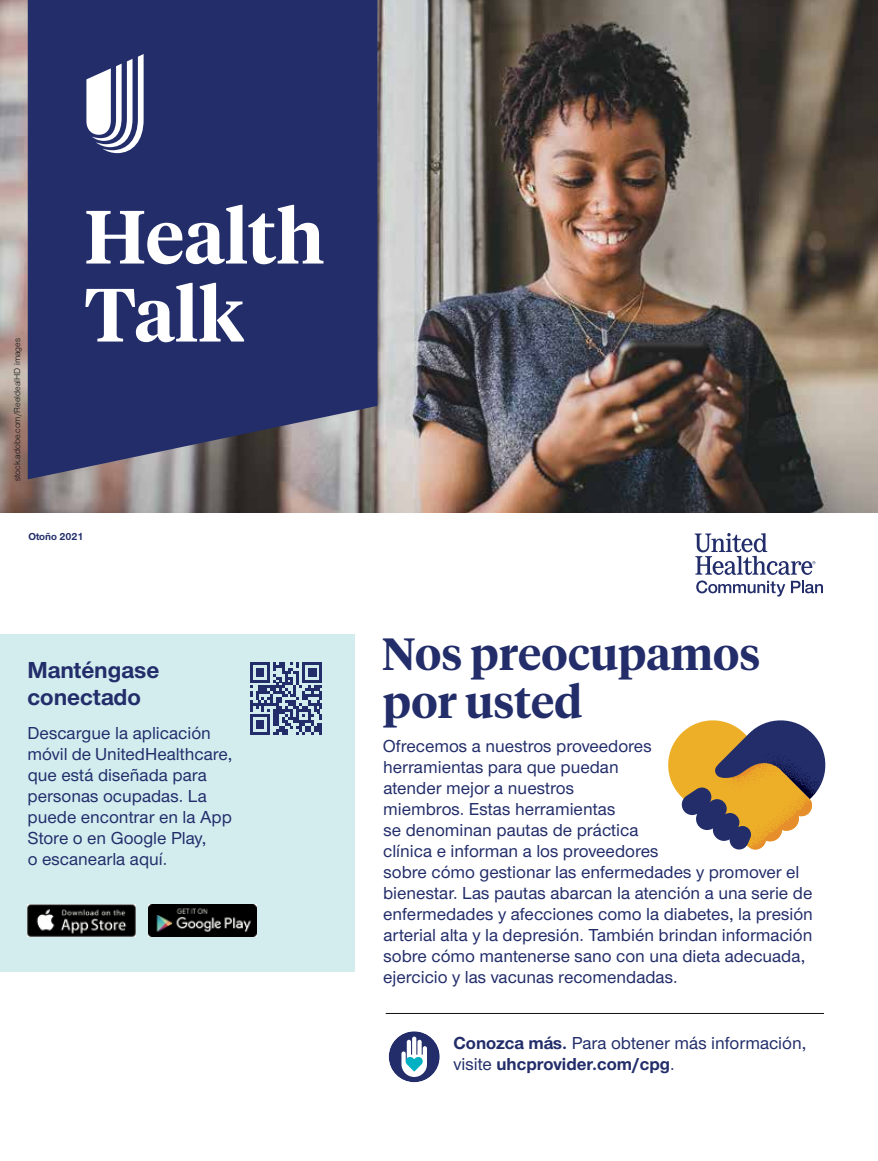
<style>
.page{position:relative;width:878px;height:1161px;background:#fff}
.page>*{position:absolute;margin:0;border:0;box-sizing:border-box;transform-origin:0 0}
.t1{font:600 75px/78px "UHC Serif Headline";color:#fff}
.t2{font:600 45px/48px "UHC Serif Headline";color:#222d6a}
.t3{font:700 24px/27px "UHC Sans";color:#222d6a}
.t4{font:500 18px/21px "UHC Sans";color:#222d6a}
.t5{font:700 10.5px "UHC Sans";color:#222d6a}
.t6{font:9px "UHC Sans";color:#121212}
.s1{font-weight:700}
</style>
<div class="page">
<img style="left:0;top:0;width:878px;height:513px">
<svg style="left:694px;top:533px;width:129px;height:64px"></svg>
<svg style="left:28px;top:0;width:349px;height:479px;background:#2a336b"></svg>
<svg style="left:86px;top:54px;width:58px;height:99px"></svg>
<svg style="left:668px;top:720px;width:158px;height:130px"></svg>
<div style="left:388px;top:1031px;width:52px;height:51px;background:#222d6a;border-radius:50%"></div>
<svg style="left:401px;top:1037px;width:26px;height:40px"></svg>
<hr style="left:386px;top:1013px;width:437px;height:1px;background:#121212">
<div style="left:0;top:634px;width:354px;height:338px;background:#d3edef"></div>
<svg style="left:250px;top:662px;width:72px;height:73px"></svg>
<img style="left:27px;top:904px;width:108px;height:33px">
<img style="left:148px;top:904px;width:108px;height:33px">
<p class="t6" style="left:11px;top:481px;width:144px;rotate:-90deg">stock.adobe.com/ReeldealHD images</p>
<h1 class="t1" style="left:84px;top:194px;width:241px">Health<br>Talk</h1>
<p class="t5" style="left:28px;top:529px;width:57px">Otoño 2021</p>
<h3 class="t3" style="left:27px;top:655px;width:133px">Manténgase conectado</h3>
<p class="t4" style="left:27px;top:722px;width:206px">Descargue la aplicación móvil de UnitedHealthcare, que está diseñada para personas ocupadas. La puede encontrar en la App<br>Store o en Google Play,<br>o escanearla aquí.</p>
<h2 class="t2" style="left:382px;top:627px;width:380px">Nos preocupamos por usted</h2>
<p class="t4" style="left:383px;top:735px;width:432px">Ofrecemos a nuestros proveedores<br>herramientas para que puedan<br>atender mejor a nuestros<br>miembros. Estas herramientas<br>se denominan pautas de práctica<br>clínica e informan a los proveedores<br>sobre cómo gestionar las enfermedades y promover el bienestar. Las pautas abarcan la atención a una serie de enfermedades y afecciones como la diabetes, la presión arterial alta y la depresión. También brindan información sobre cómo mantenerse sano con una dieta adecuada, ejercicio y las vacunas recomendadas.</p>
<p class="t4" style="left:453px;top:1031px;width:354px"><span class="s1">Conozca más.</span> Para obtener más información, visite <span class="s1">uhcprovider.com/cpg</span>.</p>
</div>
